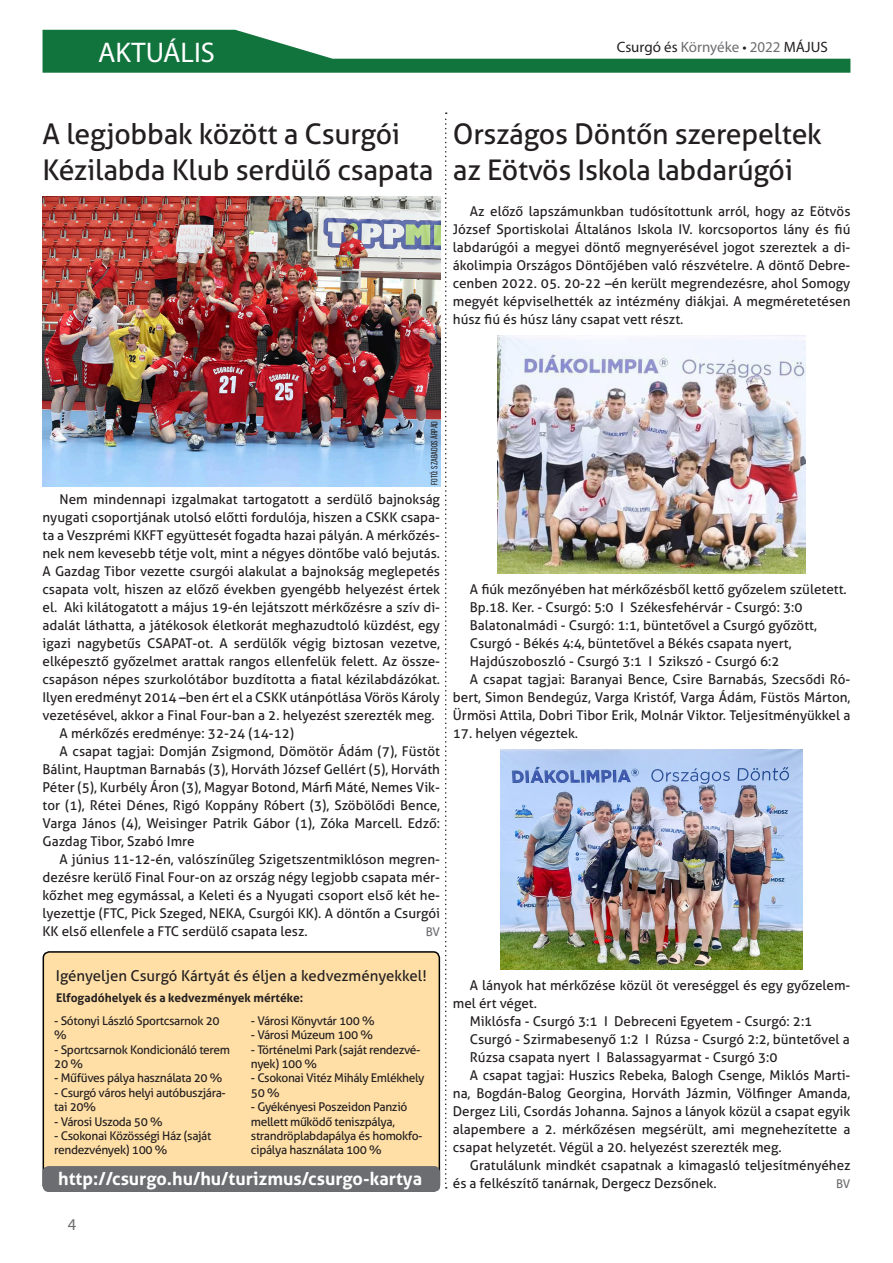
<style>
.page{position:relative;width:893px;height:1263px;background:#fff}
.page>*{position:absolute;margin:0;border:0;box-sizing:border-box;transform-origin:0 0}
.t1{font:28.5px/36px "Aller";letter-spacing:-.01em;color:#231f20}
.t2{font:28.5px "Myriad Pro";color:#fff}
.t3{font:700 18px "Aller";color:#fff}
.t4{font:16.5px "Myriad Pro";color:#6c6d70}
.t5{font:15px "Aller";color:#231f20}
.t6{font:15px "Myriad Pro";color:#231f20}
.t7{font:13.5px/18px "Aller";color:#231f20;text-align:justify}
.t8{font:12px/14.4px "Aller";letter-spacing:-.03em;color:#231f20}
.t9{font:700 12px "Aller";color:#231f20}
.t10{font:12px "Aller";color:#6c6d70}
.t11{font:9px "Bebas Neue";color:#231f20}
.s1{color:#6c6d70}
</style>
<div class="page">
<svg style="left:43px;top:30px;width:807px;height:43px"></svg>
<img style="left:43px;top:197px;width:397px;height:290px">
<div style="left:43px;top:952px;width:396px;height:239px;background:#ffdfa6;border-radius:6px"></div>
<div style="left:43px;top:951px;width:397px;height:240px;border:2px solid #000;border-radius:6px"></div>
<div style="left:43px;top:1166px;width:397px;height:26px;background:#6c6d70;border-radius:6px"></div>
<img style="left:501px;top:749px;width:301px;height:220px">
<img style="left:498px;top:336px;width:308px;height:238px">
<svg style="left:445px;top:112px;width:2px;height:1076px"></svg>
<p class="t2" style="left:98px;top:35px;width:118px">AKTUÁLIS</p>
<p class="t6" style="left:617px;top:38px;width:213px">Csurgó és <span class="s1">Környéke</span> • <span class="s1">2022</span> MÁJUS</p>
<p class="t1" style="left:43px;top:116px;width:392px">A legjobbak között a Csurgói<br>Kézilabda Klub serdülő csapata</p>
<p class="t1" style="left:453px;top:116px;width:370px">Országos Döntőn szerepeltek az Eötvös Iskola labdarúgói</p>
<p class="t7" style="left:453px;top:202px;width:399px;text-indent:17px">Az előző lapszámunkban tudósítottunk arról, hogy az Eötvös József Sportiskolai Általános Iskola IV. korcsoportos lány és fiú labdarúgói a megyei döntő megnyerésével jogot szereztek a di&shy;ákolimpia Országos Döntőjében való részvételre. A döntő Debre&shy;cenben 2022. 05. 20-22 –én került megrendezésre, ahol Somogy megyét képviselhették az intézmény diákjai. A megméretetésen húsz fiú és húsz lány csapat vett részt.</p>
<p class="t11" style="left:429px;top:485px;width:65px;rotate:-90deg">FoTÓ: SZABADOS ÁRPÁD</p>
<p class="t7" style="left:43px;top:490px;width:399px;text-indent:17px">Nem mindennapi izgalmakat tartogatott a serdülő bajnokság nyugati csoportjának utolsó előtti fordulója, hiszen a CSKK csapa&shy;ta a Veszprémi KKFT együttesét fogadta hazai pályán. A mérkőzés&shy;nek nem kevesebb tétje volt, mint a négyes döntőbe való bejutás.<br>A Gazdag Tibor vezette csurgói alakulat a bajnokság meglepetés csapata volt, hiszen az előző években gyengébb helyezést értek el. Aki kilátogatott a május 19-én lejátszott mérkőzésre a szív di&shy;adalát láthatta, a játékosok életkorát meghazudtoló küzdést, egy igazi nagybetűs CSAPAT-ot. A serdülők végig biztosan vezetve, elképesztő győzelmet arattak rangos ellenfelük felett. Az össze&shy;csapáson népes szurkolótábor buzdította a fiatal kézilabdázókat.<br>Ilyen eredményt 2014 –ben ért el a CSKK utánpótlása Vörös Károly vezetésével, akkor a Final Four-ban a 2. helyezést szerezték meg.</p>
<p class="t7" style="left:60px;top:724px;width:236px">A mérkőzés eredménye: 32-24 (14-12)</p>
<p class="t7" style="left:43px;top:742px;width:399px;text-indent:17px">A csapat tagjai: Domján Zsigmond, Dömötör Ádám (7), Füstöt Bálint, Hauptman Barnabás (3), Horváth József Gellért (5), Horváth Péter (5), Kurbély Áron (3), Magyar Botond, Márfi Máté, Nemes Vik&shy;tor (1), Rétei Dénes, Rigó Koppány Róbert (3), Szöbölődi Bence, Varga János (4), Weisinger Patrik Gábor (1), Zóka Marcell. Edző:<br>Gazdag Tibor, Szabó Imre</p>
<p class="t7" style="left:43px;top:850px;width:399px;text-indent:17px">A június 11-12-én, valószínűleg Szigetszentmiklóson megren&shy;dezésre kerülő Final Four-on az ország négy legjobb csapata mér&shy;kőzhet meg egymással, a Keleti és a Nyugati csoport első két he&shy;lyezettje (FTC, Pick Szeged, NEKA, Csurgói KK). A döntőn a Csurgói KK első ellenfele a FTC serdülő csapata lesz.</p>
<p class="t10" style="left:426px;top:924px;width:16px">BV</p>
<p class="t5" style="left:56px;top:967px;width:372px">Igényeljen Csurgó Kártyát és éljen a kedvezményekkel!</p>
<p class="t8" style="left:54px;top:1013px;width:167px">- Sótonyi László Sportcsarnok 20 %</p>
<p class="t8" style="left:54px;top:1042px;width:177px">- Sportcsarnok Kondicionáló terem<br>20 %</p>
<p class="t8" style="left:54px;top:1071px;width:170px">- Műfüves pálya használata 20 %</p>
<p class="t8" style="left:54px;top:1085px;width:173px">- Csurgó város helyi autóbuszjára&shy;tai 20%</p>
<p class="t8" style="left:54px;top:1114px;width:110px">- Városi Uszoda 50 %</p>
<p class="t8" style="left:54px;top:1128px;width:159px">- Csokonai Közösségi Ház (saját rendezvények) 100 %</p>
<p class="t9" style="left:56px;top:990px;width:249px">Elfogadóhelyek és a kedvezmények mértéke:</p>
<p class="t8" style="left:251px;top:1013px;width:125px">- Városi Könyvtár 100 %</p>
<p class="t8" style="left:251px;top:1028px;width:124px">- Városi Múzeum 100 %</p>
<p class="t8" style="left:251px;top:1042px;width:171px">- Történelmi Park (saját rendezvé&shy;nyek) 100 %</p>
<p class="t8" style="left:251px;top:1071px;width:175px">- Csokonai Vitéz Mihály Emlékhely<br>50 %</p>
<p class="t8" style="left:251px;top:1100px;width:173px">- Gyékényesi Poszeidon Panzió mellett működő teniszpálya, strandröplabdapálya és homokfo&shy;cipálya használata 100 %</p>
<p class="t3" style="left:58px;top:1167px;width:365px">http://csurgo.hu/hu/turizmus/csurgo-kartya</p>
<p class="t4" style="left:68px;top:1214px;width:10px">4</p>
<p class="t7" style="left:470px;top:580px;width:378px">A fiúk mezőnyében hat mérkőzésből kettő győzelem született.</p>
<p class="t7" style="left:470px;top:598px;width:334px">Bp.18. Ker. - Csurgó: 5:0 I Székesfehérvár - Csurgó: 3:0</p>
<p class="t7" style="left:470px;top:616px;width:349px">Balatonalmádi - Csurgó: 1:1, büntetővel a Csurgó győzött,</p>
<p class="t7" style="left:470px;top:634px;width:323px">Csurgó - Békés 4:4, büntetővel a Békés csapata nyert,</p>
<p class="t7" style="left:470px;top:652px;width:311px">Hajdúszoboszló - Csurgó 3:1 I Szikszó - Csurgó 6:2</p>
<p class="t7" style="left:453px;top:670px;width:399px;text-indent:17px">A csapat tagjai: Baranyai Bence, Csire Barnabás, Szecsődi Ró&shy;bert, Simon Bendegúz, Varga Kristóf, Varga Ádám, Füstös Márton, Ürmösi Attila, Dobri Tibor Erik, Molnár Viktor. Teljesítményükkel a</p>
<p class="t7" style="left:453px;top:724px;width:127px">17. helyen végeztek.</p>
<p class="t7" style="left:453px;top:976px;width:399px;text-indent:17px">A lányok hat mérkőzése közül öt vereséggel és egy győzelem&shy;mel ért véget.</p>
<p class="t7" style="left:470px;top:1012px;width:344px">Miklósfa - Csurgó 3:1 I Debreceni Egyetem - Csurgó: 2:1</p>
<p class="t7" style="left:470px;top:1030px;width:381px">Csurgó - Szirmabesenyő 1:2 I Rúzsa - Csurgó 2:2, büntetővel a</p>
<p class="t7" style="left:470px;top:1048px;width:309px">Rúzsa csapata nyert I Balassagyarmat - Csurgó 3:0</p>
<p class="t7" style="left:453px;top:1066px;width:399px;text-indent:17px">A csapat tagjai: Huszics Rebeka, Balogh Csenge, Miklós Marti&shy;na, Bogdán-Balog Georgina, Horváth Jázmin, Völfinger Amanda, Dergez Lili, Csordás Johanna. Sajnos a lányok közül a csapat egyik alapembere a 2. mérkőzésen megsérült, ami megnehezítette a csapat helyzetét. Végül a 20. helyezést szerezték meg.</p>
<p class="t7" style="left:453px;top:1156px;width:399px;text-indent:17px">Gratulálunk mindkét csapatnak a kimagasló teljesítményéhez és a felkészítő tanárnak, Dergecz Dezsőnek.</p>
<p class="t10" style="left:836px;top:1176px;width:16px">BV</p>
</div>
